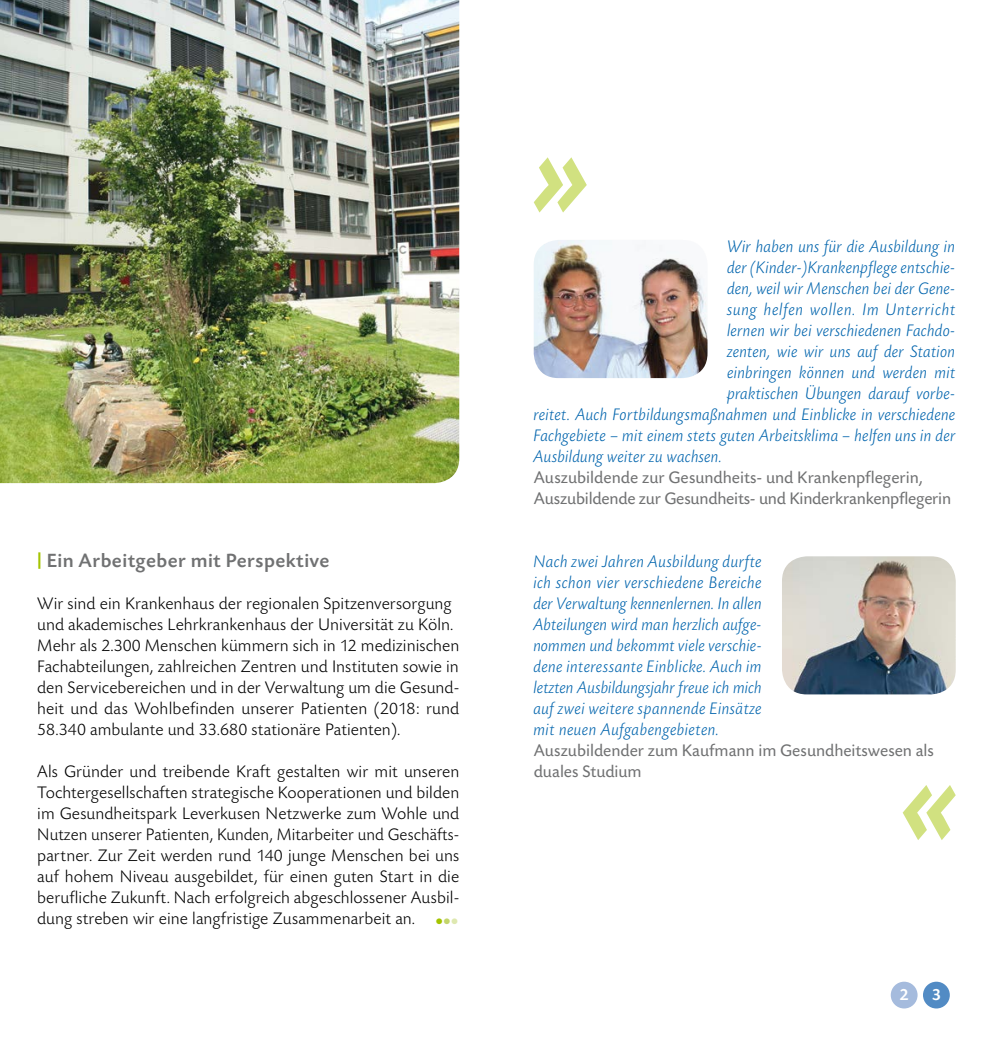
<style>
.page{position:relative;width:993px;height:1042px;background:#fff}
.page>*{position:absolute;margin:0;border:0;box-sizing:border-box;transform-origin:0 0}
.t1{font:500 20.12px "Today Sans BEFOP";letter-spacing:.02em;color:#707172}
.t2{font:300 17.5px/21px "Today Sans BEFOP";letter-spacing:.005em;color:#000}
.t3{font:italic 300 17.5px/21px "Today Sans BEFOP";letter-spacing:.005em;color:#0064ad;text-align:justify}
.t4{font:17.5px/21px "Today Sans BEFOP";color:#707172}
.t5{font:italic 300 17.5px "Today Sans BEFOP";letter-spacing:.03em;color:#0064ad}
.t6{font:500 17.15px "Today Sans BEFOP";color:#fff}
.s1{font-weight:700;font-size:19.25px;color:#a4c400}
.s2{color:#a4c400}
.s3{color:#c3d56a}
.s4{color:#dee8b0}
</style>
<div class="page">
<div style="left:890px;top:981px;width:27px;height:27px;background:#a5bbdd;border-radius:50%"></div>
<div style="left:922px;top:981px;width:27px;height:27px;background:#528bc4;border-radius:50%"></div>
<img style="left:0;top:0;width:459px;height:483px">
<img style="left:533px;top:240px;width:174px;height:138px">
<img style="left:782px;top:556px;width:173px;height:138px">
<svg style="left:533px;top:157px;width:53px;height:56px"></svg>
<svg style="left:902px;top:785px;width:53px;height:55px"></svg>
<p class="t1" style="left:37px;top:550px;width:293px"><span class="s1">|</span> Ein Arbeitgeber mit Perspektive</p>
<p class="t2" style="left:37px;top:594px;width:423px">Wir sind ein Krankenhaus der regionalen Spitzenversorgung und akademisches Lehrkrankenhaus der Universität zu Köln.<br>Mehr als 2.300 Menschen kümmern sich in 12 medizinischen Fachabteilungen, zahlreichen Zentren und Instituten sowie in den Servicebereichen und in der Verwaltung um die Gesund&shy;heit und das Wohlbefinden unserer Patienten (2018: rund 58.340 ambulante und 33.680 stationäre Patienten).</p>
<p class="t2" style="left:37px;top:762px;width:423px;text-align:justify">Als Gründer und treibende Kraft gestalten wir mit unseren Tochtergesellschaften strategische Kooperationen und bilden im Gesundheitspark Leverkusen Netzwerke zum Wohle und Nutzen unserer Patienten, Kunden, Mitarbeiter und Geschäfts&shy;partner. Zur Zeit werden rund 140 junge Menschen bei uns auf hohem Niveau ausgebildet, für einen guten Start in die berufliche Zukunft. Nach erfolgreich abgeschlossener Ausbil&shy;dung streben wir eine langfristige Zusammenarbeit an. <span class="s2">•</span> <span class="s3">•</span><span class="s4">•</span></p>
<p class="t3" style="left:727px;top:237px;width:230px">Wir haben uns für die Ausbildung in</p>
<p class="t3" style="left:727px;top:258px;width:228px">der (Kinder-)Krankenpflege entschie-</p>
<p class="t3" style="left:727px;top:279px;width:230px">den, weil wir Menschen bei der Gene-</p>
<p class="t5" style="left:727px;top:300px;width:230px">sung helfen wollen. Im Unterricht</p>
<p class="t3" style="left:727px;top:321px;width:230px">lernen wir bei verschiedenen Fachdo-</p>
<p class="t3" style="left:727px;top:342px;width:230px">zenten, wie wir uns auf der Station</p>
<p class="t3" style="left:727px;top:363px;width:230px">einbringen können und werden mit</p>
<p class="t3" style="left:727px;top:384px;width:230px">praktischen Übungen darauf vorbe-</p>
<p class="t3" style="left:533px;top:405px;width:423px">reitet. Auch Fortbildungsmaßnahmen und Einblicke in verschiedene</p>
<p class="t3" style="left:533px;top:426px;width:423px">Fachgebiete – mit einem stets guten Arbeitsklima – helfen uns in der</p>
<p class="t3" style="left:533px;top:447px;width:190px">Ausbildung weiter zu wachsen.</p>
<p class="t4" style="left:533px;top:467px;width:419px">Auszubildende zur Gesundheits- und Krankenpflegerin,<br>Auszubildende zur Gesundheits- und Kinderkrankenpflegerin</p>
<p class="t3" style="left:533px;top:552px;width:230px">Nach zwei Jahren Ausbildung durfte ich schon vier verschiedene Bereiche der Verwaltung kennenlernen. In allen Abteilungen wird man herzlich aufge&shy;nommen und bekommt viele verschie&shy;dene interessante Einblicke. Auch im letzten Ausbildungsjahr freue ich mich auf zwei weitere spannende Einsätze mit neuen Aufgabengebieten.</p>
<p class="t4" style="left:533px;top:740px;width:401px">Auszubildender zum Kaufmann im Gesundheitswesen als duales Studium</p>
<p class="t6" style="left:899px;top:985px;width:11px">2</p>
<p class="t6" style="left:931px;top:985px;width:11px">3</p>
</div>
